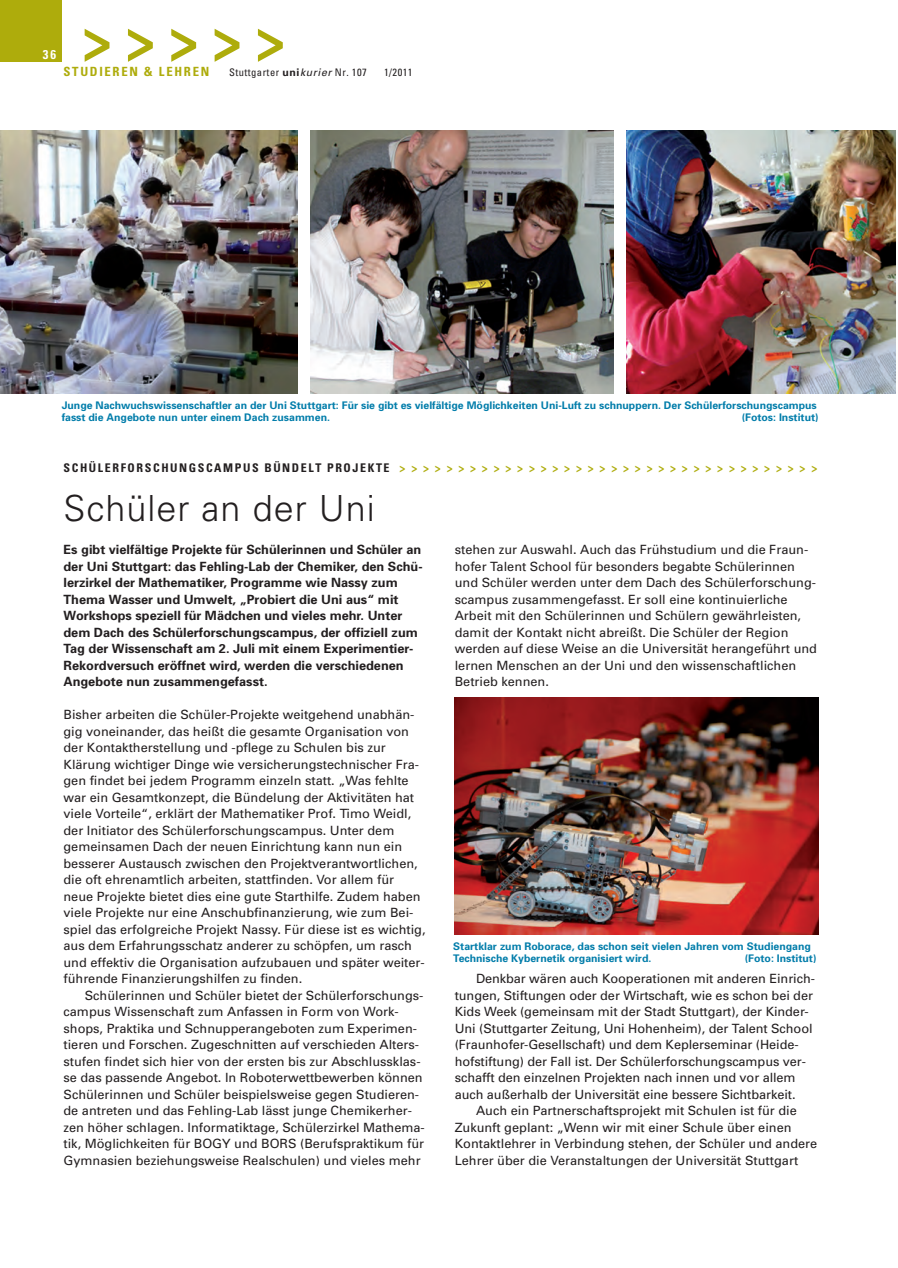
<style>
.page{position:relative;width:898px;height:1268px;background:#fff}
.page>*{position:absolute;margin:0;border:0;box-sizing:border-box;transform-origin:0 0}
.t1{font:700 condensed 60px "Univers";color:#aeac0c}
.t2{font:300 36px "Univers";letter-spacing:.03em;color:#231f20}
.t3{font:12.75px/16.5px "Univers";color:#231f20}
.t4{font:700 12.75px/16.5px "Univers";color:#231f20}
.t5{font:700 condensed 12.75px "Univers";letter-spacing:.135em;color:#aeac0c}
.t6{font:700 condensed 12.75px "Univers";color:#fff}
.t7{font:700 condensed 12px "Univers";letter-spacing:.135em;color:#231f20}
.t8{font:700 10.5px/12.6px "Univers";color:#027daa}
.t9{font:condensed 10.5px "Univers";letter-spacing:.045em;color:#231f20}
.s1{font-weight:700;font-stretch:normal}
.s2{font-style:italic;font-stretch:normal}
.s3{color:#aeac0c}
</style>
<div class="page">
<img style="left:0;top:0;width:896px;height:935px">
<p class="t6" style="left:43px;top:47px;width:15px">36</p>
<h1 class="t1" style="left:82px;top:4px;width:205px">&gt;&gt;&gt;&gt;&gt;</h1>
<p class="t5" style="left:64px;top:64px;width:147px">STUDIEREN &amp; LEHREN</p>
<p class="t9" style="left:229px;top:66px;width:139px">Stuttgarter <span class="s1">uni</span><span class="s2">kurier</span> Nr. 107</p>
<p class="t9" style="left:384px;top:66px;width:30px">1/2011</p>
<p class="t8" style="left:62px;top:400px;width:757px">Junge Nachwuchswissenschaftler an der Uni Stuttgart: Für sie gibt es vielfältige Möglichkeiten Uni-Luft zu schnuppern. Der Schülerforschungscampus fasst die Angebote nun unter einem Dach zusammen.</p>
<p class="t8" style="left:742px;top:412px;width:79px">(Fotos: Institut)</p>
<p class="t7" style="left:64px;top:460px;width:755px">SCHÜLERFORSCHUNGSCAMPUS BÜNDELT PROJEKTE <span class="s3">&gt; &gt; &gt; &gt; &gt; &gt; &gt; &gt; &gt; &gt; &gt; &gt; &gt; &gt; &gt; &gt; &gt; &gt; &gt; &gt; &gt; &gt; &gt; &gt; &gt; &gt; &gt; &gt; &gt; &gt; &gt; &gt; &gt; &gt; &gt; &gt;</span></p>
<h2 class="t2" style="left:64px;top:495px;width:313px">Schüler an der Uni</h2>
<p class="t4" style="left:64px;top:542px;width:361px">Es gibt vielfältige Projekte für Schülerinnen und Schüler an der Uni Stuttgart: das Fehling-Lab der Chemiker, den Schü&shy;lerzirkel der Mathematiker, Programme wie Nassy zum Thema Wasser und Umwelt, „Probiert die Uni aus“ mit Workshops speziell für Mädchen und vieles mehr. Unter dem Dach des Schülerforschungscampus, der offiziell zum Tag der Wissenschaft am 2. Juli mit einem Experimentier-Rekordversuch eröffnet wird, werden die verschiedenen Angebote nun zusammengefasst.</p>
<p class="t3" style="left:64px;top:707px;width:364px">Bisher arbeiten die Schüler-Projekte weitgehend unabhän&shy;gig voneinander, das heißt die gesamte Organisation von der Kontaktherstellung und -pflege zu Schulen bis zur Klärung wichtiger Dinge wie versicherungstechnischer Fra&shy;gen findet bei jedem Programm einzeln statt. „Was fehlte war ein Gesamtkonzept, die Bündelung der Aktivitäten hat viele Vorteile“, erklärt der Mathematiker Prof. Timo Weidl, der Initiator des Schülerforschungscampus. Unter dem gemeinsamen Dach der neuen Einrichtung kann nun ein besserer Austausch zwischen den Projektverantwortlichen, die oft ehrenamtlich arbeiten, stattfinden. Vor allem für neue Projekte bietet dies eine gute Starthilfe. Zudem haben viele Projekte nur eine Anschubfinanzierung, wie zum Bei&shy;spiel das erfolgreiche Projekt Nassy. Für diese ist es wichtig, aus dem Erfahrungsschatz anderer zu schöpfen, um rasch und effektiv die Organisation aufzubauen und später weiter&shy;führende Finanzierungshilfen zu finden.</p>
<p class="t3" style="left:64px;top:988px;width:363px;text-indent:21px">Schülerinnen und Schüler bietet der Schülerforschungs&shy;campus Wissenschaft zum Anfassen in Form von Work&shy;shops, Praktika und Schnupperangeboten zum Experimen&shy;tieren und Forschen. Zugeschnitten auf verschieden Alters&shy;stufen findet sich hier von der ersten bis zur Abschlussklas&shy;se das passende Angebot. In Roboterwettbewerben können Schülerinnen und Schüler beispielsweise gegen Studieren&shy;de antreten und das Fehling-Lab lässt junge Chemikerher&shy;zen höher schlagen. Informatiktage, Schülerzirkel Mathema&shy;tik, Möglichkeiten für BOGY und BORS (Berufspraktikum für Gymnasien beziehungsweise Realschulen) und vieles mehr</p>
<p class="t3" style="left:455px;top:542px;width:364px">stehen zur Auswahl. Auch das Frühstudium und die Fraun&shy;hofer Talent School für besonders begabte Schülerinnen und Schüler werden unter dem Dach des Schülerforschung&shy;scampus zusammengefasst. Er soll eine kontinuierliche Arbeit mit den Schülerinnen und Schülern gewährleisten, damit der Kontakt nicht abreißt. Die Schüler der Region werden auf diese Weise an die Universität herangeführt und lernen Menschen an der Uni und den wissenschaftlichen Betrieb kennen.</p>
<p class="t8" style="left:453px;top:940px;width:359px">Startklar zum Roborace, das schon seit vielen Jahren vom Studiengang<br>Technische Kybernetik organisiert wird.</p>
<p class="t8" style="left:745px;top:953px;width:73px">(Foto: Institut)</p>
<p class="t3" style="left:455px;top:971px;width:362px;text-indent:21px">Denkbar wären auch Kooperationen mit anderen Einrich&shy;tungen, Stiftungen oder der Wirtschaft, wie es schon bei der Kids Week (gemeinsam mit der Stadt Stuttgart), der Kinder-Uni (Stuttgarter Zeitung, Uni Hohenheim), der Talent School (Fraunhofer-Gesellschaft) und dem Keplerseminar (Heide&shy;hofstiftung) der Fall ist. Der Schülerforschungscampus ver&shy;schafft den einzelnen Projekten nach innen und vor allem auch außerhalb der Universität eine bessere Sichtbarkeit.</p>
<p class="t3" style="left:455px;top:1103px;width:364px;text-indent:21px">Auch ein Partnerschaftsprojekt mit Schulen ist für die Zukunft geplant: „Wenn wir mit einer Schule über einen Kontaktlehrer in Verbindung stehen, der Schüler und andere Lehrer über die Veranstaltungen der Universität Stuttgart</p>
</div>
